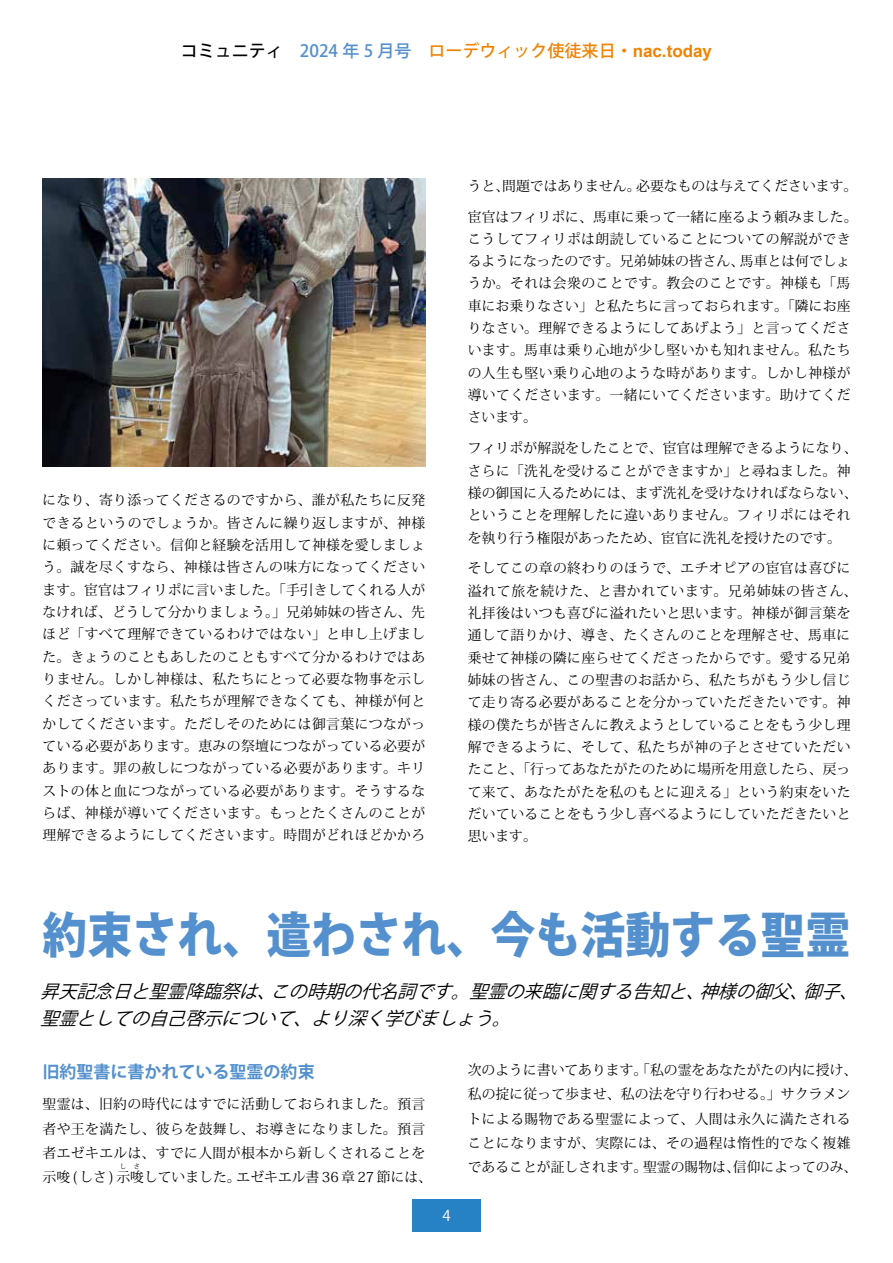
<style>
.page{position:relative;width:893px;height:1263px;background:#fff}
.page>*{position:absolute;margin:0;border:0;box-sizing:border-box;transform-origin:0 0}
.t1{font:800 48.9px "Koz Go Pro";color:#5390cd;scale:.92 1}
.t2{font:italic 18px/26.5px "Koz Go Pro";color:#000}
.t3{font:500 16.95px "Koz Go Pro";color:#f08300}
.t4{font:700 16.95px "Koz Go Pro";color:#5390cd}
.t5{font:14.85px "Koz Go Pro";color:#fff}
.t6{font:13.8px/22.4px "Koz Min Pro";letter-spacing:.03em;color:#000}
.t7{font:13.8px/22.4px "Koz Min Pro";letter-spacing:.01em;color:#000}
.t8{font:13.8px "Koz Min Pro";color:#000}
.t9{font:6.9px "Koz Min Pro";color:#000}
.s1{color:#000}
.s2{color:#5390cd}
.s3{font-family:"Arial";font-weight:700}
</style>
<div class="page">
<div style="left:412px;top:1199px;width:68px;height:33px;background:#2782c5"></div>
<img style="left:43px;top:179px;width:382px;height:288px">
<p class="t3" style="left:181px;top:40px;width:533px"><span class="s1">コミュニティ　</span><span class="s2">2024 年 5 月号</span> ローデウィック使徒来日・<span class="s3">nac.today</span></p>
<p class="t6" style="left:43px;top:489px;width:384px;text-align:justify">になり、寄り添ってくださるのですから、誰が私たちに反発できるというのでしょうか。皆さんに繰り返しますが、神様に頼ってください。信仰と経験を活用して神様を愛しましょう。誠を尽くすなら、神様は皆さんの味方になってくださいます。宦官はフィリポに言いました。「手引きしてくれる人がなければ、どうして分かりましょう。」兄弟姉妹の皆さん、先ほど「すべて理解できているわけではない」と申し上げました。きょうのこともあしたのこともすべて分かるわけではありません。しかし神様は、私たちにとって必要な物事を示しくださっています。私たちが理解できなくても、神様が何とかしてくださいます。ただしそのためには御言葉につながっている必要があります。恵みの祭壇につながっている必要があります。罪の赦しにつながっている必要があります。キリストの体と血につながっている必要があります。そうするならば、神様が導いてくださいます。もっとたくさんのことが理解できるようにしてくださいます。時間がどれほどかかろ</p>
<p class="t8" style="left:468px;top:176px;width:391px">うと、問題ではありません。必要なものは与えてくださいます。</p>
<p class="t6" style="left:468px;top:205px;width:391px">宦官はフィリポに、馬車に乗って一緒に座るよう頼みました。こうしてフィリポは朗読していることについての解説ができるようになったのです。兄弟姉妹の皆さん、馬車とは何でしょうか。それは会衆のことです。教会のことです。神様も「馬車にお乗りなさい」と私たちに言っておられます。「隣にお座りなさい。理解できるようにしてあげよう」と言ってくださいます。馬車は乗り心地が少し堅いかも知れません。私たちの人生も堅い乗り心地のような時があります。しかし神様が導いてくださいます。一緒にいてくださいます。助けてくださいます。</p>
<p class="t7" style="left:468px;top:436px;width:391px">フィリポが解説をしたことで、宦官は理解できるようになり、さらに「洗礼を受けることができますか」と尋ねました。神様の御国に入るためには、まず洗礼を受けなければならない、ということを理解したに違いありません。フィリポにはそれを執り行う権限があったため、宦官に洗礼を授けたのです。</p>
<p class="t6" style="left:468px;top:557px;width:391px">そしてこの章の終わりのほうで、エチオピアの宦官は喜びに溢れて旅を続けた、と書かれています。兄弟姉妹の皆さん、礼拝後はいつも喜びに溢れたいと思います。神様が御言葉を通して語りかけ、導き、たくさんのことを理解させ、馬車に乗せて神様の隣に座らせてくださったからです。愛する兄弟姉妹の皆さん、この聖書のお話から、私たちがもう少し信じて走り寄る必要があることを分かっていただきたいです。神様の僕たちが皆さんに教えようとしていることをもう少し理解できるように、そして、私たちが神の子とさせていただいたこと、「行ってあなたがたのために場所を用意したら、戻って来て、あなたがたを私のもとに迎える」という約束をいただいていることをもう少し喜べるようにしていただきたいと思います。</p>
<h1 class="t1" style="left:43px;top:903px;width:880px">約束され、遣わされ、今も活動する聖霊</h1>
<h2 class="t2" style="left:40px;top:979px;width:826px">昇天記念日と聖霊降臨祭は、この時期の代名詞です。聖霊の来臨に関する告知と、神様の御父、御子、聖霊としての自己啓示について、より深く学びましょう。</h2>
<p class="t4" style="left:43px;top:1061px;width:274px">旧約聖書に書かれている聖霊の約束</p>
<p class="t6" style="left:43px;top:1092px;width:391px;line-height:24.2px">聖霊は、旧約の時代にはすでに活動しておられました。預言者や王を満たし、彼らを鼓舞し、お導きになりました。預言者エゼキエルは、すでに人間が根本から新しくされることを示唆 ( しさ ) 示唆していました。エゼキエル書 36 章 27 節には、</p>
<p class="t7" style="left:468px;top:1058px;width:391px;line-height:24.2px">次のように書いてあります。「私の霊をあなたがたの内に授け、私の掟に従って歩ませ、私の法を守り行わせる。」サクラメントによる賜物である聖霊によって、人間は永久に満たされることになりますが、実際には、その過程は惰性的でなく複雑であることが証しされます。聖霊の賜物は、信仰によってのみ、</p>
<p class="t9" style="left:120px;top:1161px;width:22px">し さ</p>
<p class="t5" style="left:442px;top:1206px;width:10px">4</p>
</div>
